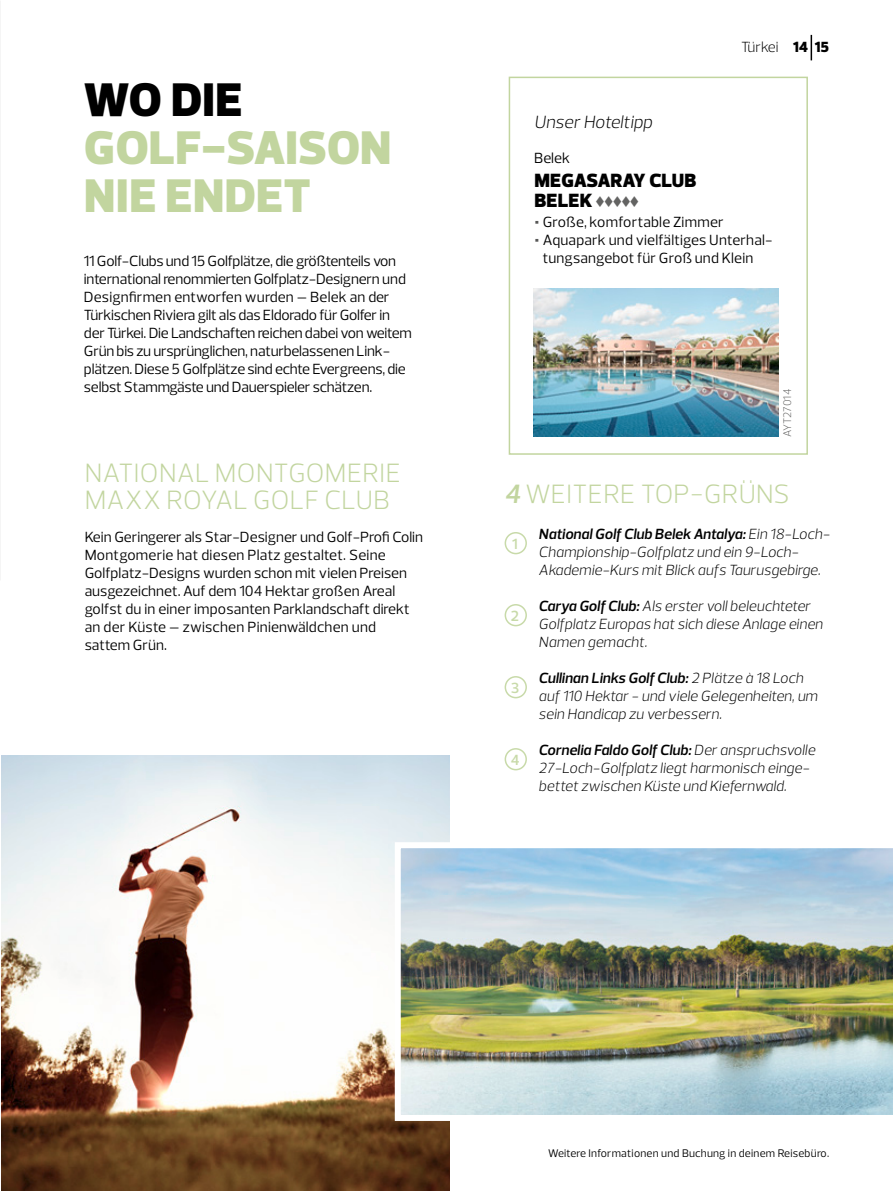
<style>
.page{position:relative;width:893px;height:1191px;background:#fff}
.page>*{position:absolute;margin:0;border:0;box-sizing:border-box;transform-origin:0 0}
.t1{font:900 48px/48px "Prelo";letter-spacing:.01em;color:#c2d59f}
.t2{font:900 48px "Prelo";color:#000}
.t3{font:300 27px/27px "Prelo";letter-spacing:.015em;color:#c2d59f}
.t4{font:900 19.5px/19.5px "Prelo";letter-spacing:.015em;color:#000}
.t5{font:italic 300 18px "Prelo";color:#000}
.t6{font:15px/18px "Prelo";letter-spacing:-.015em;color:#000}
.t7{font:italic 300 15px/18px "Prelo";color:#000}
.t8{font:15px/18px "Prelo";letter-spacing:.01em;color:#000}
.t9{font:300 15px "Prelo";color:#000}
.t10{font:600 15px "Prelo";color:#c8daa9}
.t11{font:11.25px "Prelo";letter-spacing:.02em;color:#000}
.t12{font:300 11.25px "Prelo";color:#636362}
.s1{font-weight:900}
.s2{font-family:"DERPI2015";font-weight:400;color:#636362}
.s3{font-weight:700;font-size:18.75px;color:#575756}
.s4{font-weight:600;font-style:italic}
.s5{font-weight:600}
</style>
<div class="page">
<div style="left:505px;top:532px;width:22px;height:22px;border:2px solid #c8daa9;border-radius:50%"></div>
<div style="left:505px;top:604px;width:22px;height:22px;border:2px solid #c8daa9;border-radius:50%"></div>
<div style="left:505px;top:676px;width:22px;height:22px;border:2px solid #c8daa9;border-radius:50%"></div>
<div style="left:505px;top:748px;width:22px;height:22px;border:2px solid #c8daa9;border-radius:50%"></div>
<img style="left:1px;top:756px;width:449px;height:435px">
<div style="left:509px;top:77px;width:299px;height:378px;border:2px solid #c2d59f"></div>
<img style="left:534px;top:288px;width:244px;height:148px">
<img style="left:395px;top:842px;width:498px;height:279px">
<svg style="left:811px;top:35px;width:1px;height:25px"></svg>
<h1 class="t2" style="left:84px;top:71px;width:160px">WO DIE</h1>
<h1 class="t1" style="left:84px;top:124px;width:309px">GOLF-SAISON<br>NIE ENDET</h1>
<p class="t6" style="left:84px;top:252px;width:329px">11 Golf-Clubs und 15 Golfplätze, die größtenteils von international renommierten Golfplatz-Designern und Designfirmen entworfen wurden – Belek an der Türkischen Riviera gilt als das Eldorado für Golfer in der Türkei. Die Landschaften reichen dabei von weitem Grün bis zu ursprünglichen, naturbelassenen Link&shy;plätzen. Diese 5 Golfplätze sind echte Evergreens, die selbst Stammgäste und Dauerspieler schätzen.</p>
<h2 class="t3" style="left:85px;top:459px;width:317px">NATIONAL MONTGOMERIE<br>MAXX ROYAL GOLF CLUB</h2>
<p class="t6" style="left:85px;top:528px;width:340px">Kein Geringerer als Star-Designer und Golf-Profi Colin Montgomerie hat diesen Platz gestaltet. Seine Golfplatz-Designs wurden schon mit vielen Preisen ausgezeichnet. Auf dem 104 Hektar großen Areal golfst du in einer imposanten Parklandschaft direkt an der Küste – zwischen Pinienwäldchen und sattem Grün.</p>
<p class="t9" style="left:741px;top:38px;width:90px">Türkei <span class="s1">14 15</span></p>
<p class="t5" style="left:534px;top:111px;width:120px">Unser Hoteltipp</p>
<p class="t6" style="left:534px;top:149px;width:37px">Belek</p>
<h3 class="t4" style="left:534px;top:171px;width:164px">MEGASARAY CLUB<br>BELEK <span class="s2">77777</span></h3>
<p class="t8" style="left:534px;top:213px;width:191px"><span class="s3">•</span> Große, komfortable Zimmer</p>
<p class="t8" style="left:543px;top:231px;width:232px;text-indent:-9px"><span class="s3">•</span> Aquapark und vielfältiges Unterhal&shy;tungsangebot für Groß und Klein</p>
<p class="t12" style="left:780px;top:437px;width:50px;rotate:-90deg">AYT27014</p>
<h2 class="t3" style="left:505px;top:481px;width:287px"><span class="s4">4</span> WEITERE TOP-GRÜNS</h2>
<p class="t10" style="left:512px;top:534px;width:7px">1</p>
<p class="t7" style="left:539px;top:525px;width:293px"><span class="s5">National Golf Club Belek Antalya:</span> Ein 18-Loch-<br>Championship-Golfplatz und ein 9-Loch-<br>Akademie-Kurs mit Blick aufs Taurusgebirge.</p>
<p class="t10" style="left:511px;top:606px;width:10px">2</p>
<p class="t7" style="left:539px;top:597px;width:286px"><span class="s5">Carya Golf Club:</span> Als erster voll beleuchteter<br>Golfplatz Europas hat sich diese Anlage einen<br>Namen gemacht.</p>
<p class="t10" style="left:511px;top:678px;width:10px">3</p>
<p class="t7" style="left:539px;top:669px;width:281px"><span class="s5">Cullinan Links Golf Club:</span> 2 Plätze à 18 Loch auf 110 Hektar - und viele Gelegenheiten, um sein Handicap zu verbessern.</p>
<p class="t10" style="left:511px;top:750px;width:10px">4</p>
<p class="t7" style="left:539px;top:741px;width:278px"><span class="s5">Cornelia Faldo Golf Club:</span> Der anspruchsvolle<br>27-Loch-Golfplatz liegt harmonisch einge&shy;bettet zwischen Küste und Kiefernwald.</p>
<p class="t11" style="left:548px;top:1146px;width:283px">Weitere Informationen und Buchung in deinem Reisebüro.</p>
</div>
